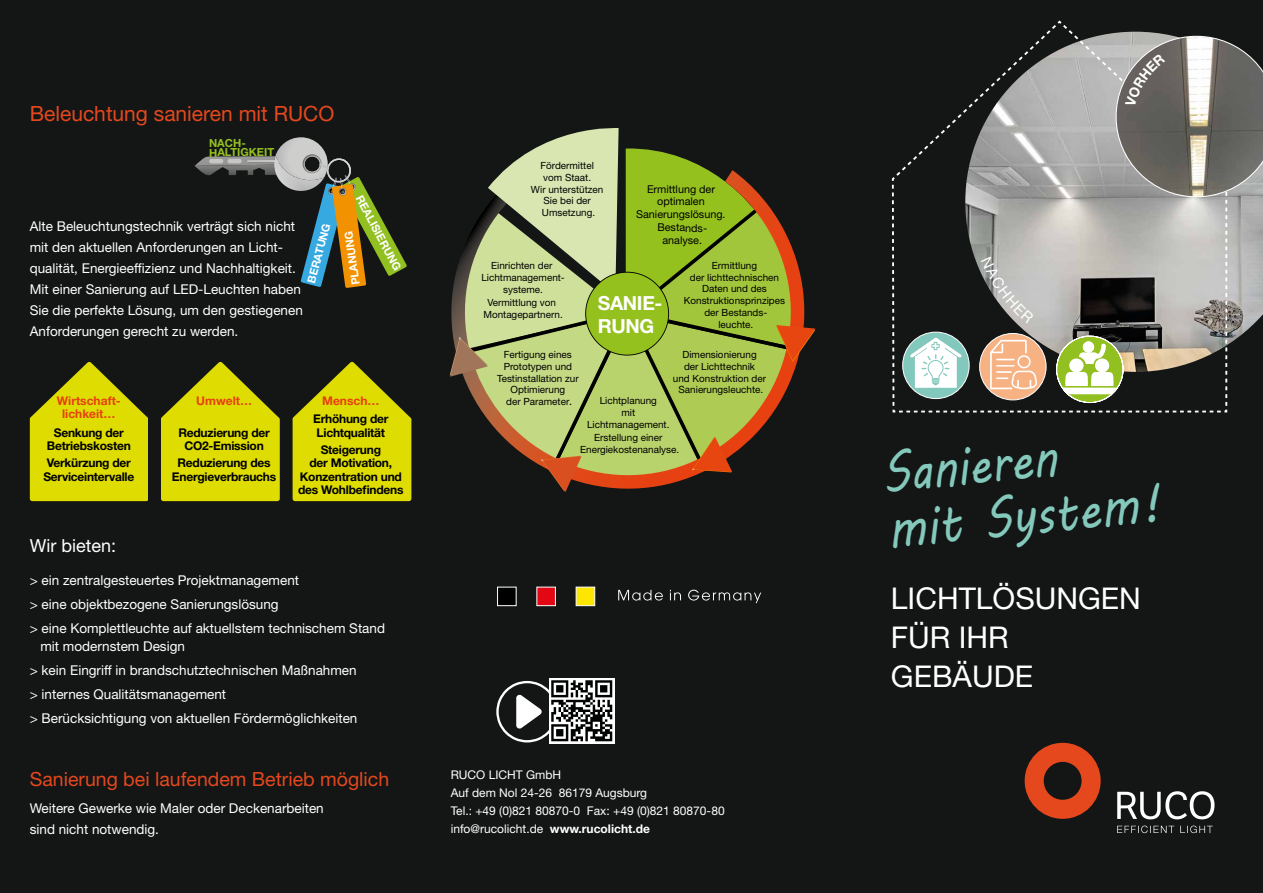
<style>
.page{position:relative;width:1263px;height:893px;background:#141616}
.page>*{position:absolute;margin:0;border:0;box-sizing:border-box;transform-origin:0 0}
.t1{font:54px/55.9px "MV Boli";color:#84c9bc;scale:.84 1}
.t2{font:30px/39px "Helvetica Neue LT Std";color:#fff}
.t3{font:21px "Helvetica Neue LT Std";color:#e5481d}
.t4{font:19.5px "Helvetica Neue LT Std";color:#e5481d}
.t5{font:700 19.35px/23.2px "Helvetica Neue LT Std";letter-spacing:-.02em;color:#fff}
.t6{font:18px "Helvetica Neue LT Std";color:#fff}
.t7{font:13.5px/21px "Helvetica Neue LT Std";color:#fff}
.t8{font:700 12px/13.4px "Helvetica Neue LT Std";letter-spacing:-.02em;color:#000;text-align:center}
.t9{font:12px/18px "Helvetica Neue LT Std";color:#fff}
.t10{font:700 12px/13.4px "Helvetica Neue LT Std";color:#e74011;text-align:center}
.t11{font:700 11.1px "Helvetica Neue LT Std";color:#fff}
.t12{font:700 11.1px/9.4px "Helvetica Neue LT Std";letter-spacing:-.005em;color:#95c11f}
.t13{font:10.8px/12.9px "Helvetica Neue LT Std";letter-spacing:-.005em;color:#000;text-align:center}
.t14{font:9.9px/11.7px "Helvetica Neue LT Std";color:#000;text-align:center}
.s1{font-size:10.8px}
.s2{font-weight:700}
</style>
<div class="page">
<svg style="left:1117px;top:791px;width:97px;height:28px"></svg>
<svg style="left:1117px;top:826px;width:96px;height:7px"></svg>
<svg style="left:1025px;top:743px;width:76px;height:76px"></svg>
<svg style="left:450px;top:128px;width:365px;height:364px"></svg>
<svg style="left:30px;top:362px;width:118px;height:139px"></svg>
<svg style="left:161px;top:362px;width:119px;height:139px"></svg>
<svg style="left:293px;top:362px;width:118px;height:139px"></svg>
<svg style="left:195px;top:137px;width:212px;height:151px"></svg>
<div style="left:549px;top:678px;width:66px;height:66px;background:linear-gradient(to right,#fff,#fff)"></div>
<svg style="left:496px;top:680px;width:116px;height:62px"></svg>
<svg style="left:670px;top:590px;width:11px;height:10px"></svg>
<div style="left:497px;top:587px;width:19px;height:19px;background:#000;border:1px solid #fff"></div>
<div style="left:536px;top:587px;width:20px;height:19px;background:#e30613;border:1px solid #fff"></div>
<div style="left:576px;top:587px;width:19px;height:19px;background:#ffe600;border:1px solid #fff"></div>
<svg style="left:688px;top:590px;width:73px;height:13px"></svg>
<svg style="left:618px;top:590px;width:45px;height:10px"></svg>
<svg style="left:892px;top:20px;width:371px;height:392px"></svg>
<h3 class="t3" style="left:30px;top:101px;width:306px">Beleuchtung sanieren mit RUCO</h3>
<p class="t12" style="left:209px;top:138px;width:67px">NACH-<br>HALTIGKEIT</p>
<p class="t7" style="left:30px;top:216px;width:275px">Alte Beleuchtungstechnik verträgt sich nicht mit den aktuellen Anforderungen an Licht&shy;qualität, Energieeffizienz und Nachhaltigkeit.<br>Mit einer Sanierung auf LED-Leuchten haben Sie die perfekte Lösung, um den gestiegenen Anforderungen gerecht zu werden.</p>
<p class="t11" style="left:304px;top:281px;width:63px;rotate:-75deg">BERATUNG</p>
<p class="t11" style="left:365px;top:193px;width:85px;rotate:62deg">REALISIERUNG</p>
<p class="t11" style="left:349px;top:286px;width:56px;rotate:-98deg">PLANUNG</p>
<p class="t10" style="left:57px;top:393px;width:65px">Wirtschaft&shy;lichkeit…</p>
<p class="t8" style="left:47px;top:425px;width:85px">Senkung der<br>Betriebskosten</p>
<p class="t8" style="left:43px;top:456px;width:92px;text-align:left">Verkürzung der<br>Serviceintervalle</p>
<p class="t10" style="left:196px;top:393px;width:57px">Umwelt…</p>
<p class="t8" style="left:178px;top:425px;width:93px">Reduzierung der<br>CO2-Emission</p>
<p class="t8" style="left:172px;top:456px;width:106px">Reduzierung des<br>Energieverbrauchs</p>
<p class="t10" style="left:322px;top:393px;width:59px">Mensch…</p>
<p class="t8" style="left:313px;top:412px;width:77px;text-align:left">Erhöhung der<br>Lichtqualität</p>
<p class="t8" style="left:298px;top:443px;width:107px">Steigerung<br>der Motivation,<br>Konzentration und des Wohlbefindens</p>
<h3 class="t6" style="left:30px;top:535px;width:88px">Wir bieten:</h3>
<p class="t7" style="left:30px;top:568px;width:357px;line-height:24px">&gt; ein zentralgesteuertes Projektmanagement<br>&gt; eine objektbezogene Sanierungslösung<br>&gt; eine Komplettleuchte auf aktuellstem technischem Stand</p>
<p class="t7" style="left:30px;top:634px;width:329px;line-height:24px;text-indent:11px">mit modernstem Design<br>&gt; kein Eingriff in brandschutztechnischen Maßnahmen &gt; internes Qualitätsmanagement<br>&gt; Berücksichtigung von aktuellen Fördermöglichkeiten</p>
<h3 class="t4" style="left:30px;top:767px;width:361px">Sanierung bei laufendem Betrieb möglich</h3>
<p class="t7" style="left:30px;top:797px;width:295px">Weitere Gewerke wie Maler oder Deckenarbeiten sind nicht notwendig.</p>
<p class="t14" style="left:531px;top:160px;width:74px">Fördermittel vom Staat.<br>Wir unterstützen<br>Sie bei der<br>Umsetzung.</p>
<p class="t13" style="left:636px;top:182px;width:91px">Ermittlung der optimalen<br>Sanierungslösung.<br>Bestands&shy;analyse.</p>
<p class="t14" style="left:684px;top:259px;width:103px">Ermittlung<br>der lichttechnischen<br>Daten und des<br>Konstruktionsprinzipes der Bestands-<br>leuchte.</p>
<p class="t14" style="left:673px;top:349px;width:95px">Dimensionierung<br>der Lichttechnik<br>und Konstruktion der<br>Sanierungsleuchte.</p>
<p class="t14" style="left:481px;top:260px;width:85px">Einrichten der<br>Lichtmanagement&shy;systeme.</p>
<p class="t14" style="left:483px;top:297px;width:81px">Vermittlung von<br>Montagepartnern.</p>
<h3 class="t5" style="left:598px;top:291px;width:66px">SANIE-<br>RUNG</h3>
<p class="t14" style="left:497px;top:349px;width:83px">Fertigung eines<br>Prototypen und<br>Testinstallation zur<br>Optimierung<br>der Parameter<span class="s1">.</span></p>
<p class="t14" style="left:587px;top:395px;width:84px">Lichtplanung<br>mit<br>Lichtmanagement.</p>
<p class="t14" style="left:580px;top:432px;width:101px">Erstellung einer<br>Energiekostenanalyse.</p>
<p class="t9" style="left:451px;top:766px;width:275px">RUCO LICHT GmbH<br>Auf dem Nol 24-26 86179 Augsburg<br>Tel.: +49 (0)821 80870-0 Fax: +49 (0)821 80870-80 info@rucolicht.de <span class="s2">www.rucolicht.de</span></p>
<h1 class="t1" style="left:878px;top:446px;width:327px;rotate:-6deg">Sanieren<br>mit System!</h1>
<h2 class="t2" style="left:891px;top:579px;width:251px">LICHTLÖSUNGEN<br>FÜR IHR<br>GEBÄUDE</h2>
</div>
